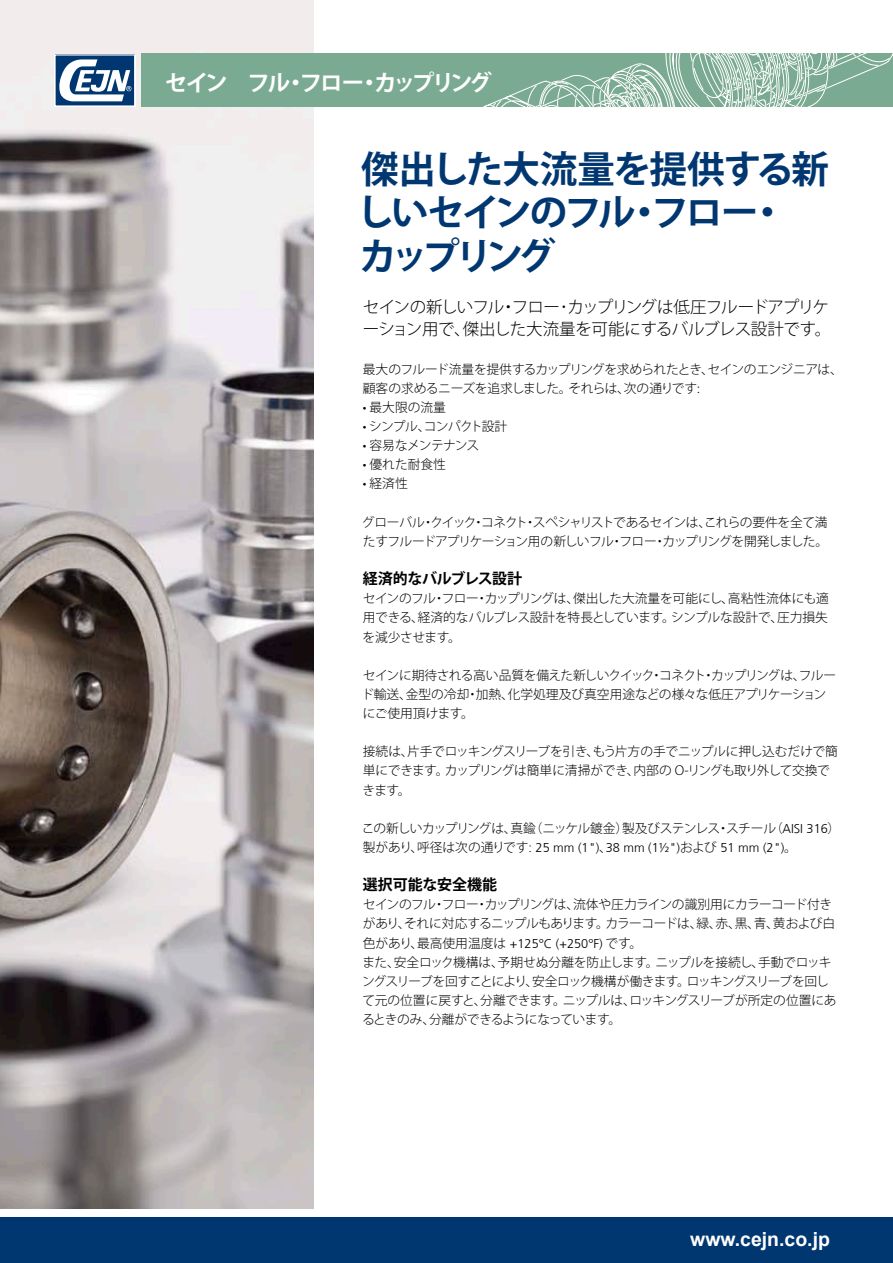
<style>
.page{position:relative;width:893px;height:1263px;background:#fff}
.page>*{position:absolute;margin:0;border:0;box-sizing:border-box;transform-origin:0 0}
.t1{font:700 37.5px/43.5px "Koz Go Pro";letter-spacing:-.075em;color:#003771}
.t2{font:700 22.5px "Koz Go Pro";letter-spacing:-.13em;color:#fff}
.t3{font:700 19.5px "Arial";color:#fff}
.t4{font:300 16.5px/22.5px "Koz Go Pro";letter-spacing:-.045em;color:#000}
.t5{font:700 15px "Koz Go Pro";letter-spacing:-.01em;color:#000}
.t6{font:300 12.75px/19.2px "Koz Go Pro";letter-spacing:-.04em;color:#000}
.t7{font:300 12.75px/19.2px "Koz Go Pro";letter-spacing:-.06em;color:#000}
.t8{font:300 12.75px "Frutiger LT Com";color:#000}
.t9{font:300 12.75px "Koz Go Pro";letter-spacing:-.07em;color:#000}
.s1{font-family:"Frutiger LT Com"}
.s2{font-family:"Koz Go Pro"}
</style>
<div class="page">
<img style="left:0;top:0;width:313px;height:1209px">
<div style="left:0;top:1217px;width:893px;height:46px;background:#003771"></div>
<div style="left:142px;top:53px;width:751px;height:54px;background:#7baa92"></div>
<svg style="left:483px;top:53px;width:410px;height:54px"></svg>
<div style="left:55px;top:55px;width:80px;height:51px;background:#003771"></div>
<div style="left:54px;top:54px;width:81px;height:53px;border:1px solid #fff"></div>
<svg style="left:59px;top:59px;width:72px;height:42px"></svg>
<h2 class="t2" style="left:165px;top:68px;width:329px">セイン　フル・フロー・カップリング</h2>
<h1 class="t1" style="left:357px;top:149px;width:474px">傑出した大流量を提供する新しいセインのフル・フロー・カップリング</h1>
<p class="t4" style="left:363px;top:296px;width:470px">セインの新しいフル・フロー･カップリングは低圧フルードアプリケーション用で、傑出した大流量を可能にするバルブレス設計です。</p>
<p class="t6" style="left:363px;top:360px;width:481px">最大のフルード流量を提供するカップリングを求められたとき、セインのエンジニアは、顧客の求めるニーズを追求しました。それらは、次の通りです:</p>
<p class="t6" style="left:363px;top:398px;width:85px">• 最大限の流量</p>
<p class="t9" style="left:363px;top:418px;width:146px">• シンプル、コンパクト設計</p>
<p class="t6" style="left:363px;top:436px;width:118px">• 容易なメンテナンス</p>
<p class="t6" style="left:363px;top:455px;width:85px">• 優れた耐食性</p>
<p class="t6" style="left:363px;top:474px;width:46px">• 経済性</p>
<p class="t7" style="left:362px;top:513px;width:468px">グローバル・クイック・コネクト・スペシャリストであるセインは、これらの要件を全て満たすフルードアプリケーション用の新しいフル・フロー・カップリングを開発しました。</p>
<p class="t5" style="left:363px;top:569px;width:161px">経済的なバルブレス設計</p>
<p class="t6" style="left:363px;top:589px;width:468px;text-align:justify">セインのフル・フロー・カップリングは、傑出した大流量を可能にし、高粘性流体にも適用できる、経済的なバルブレス設計を特長としています。シンプルな設計で、圧力損失を減少させます。</p>
<p class="t6" style="left:361px;top:666px;width:476px">セインに期待される高い品質を備えた新しいクイック・コネクト・カップリングは、フルード輸送、金型の冷却・加熱、化学処理及び真空用途などの様々な低圧アプリケーションにご使用頂けます。</p>
<p class="t6" style="left:363px;top:742px;width:477px">接続は、片手でロッキングスリーブを引き、もう片方の手でニップルに押し込むだけで簡単にできます。カップリングは簡単に清掃ができ、内部の O-リングも取り外して交換できます。</p>
<p class="t6" style="left:362px;top:819px;width:480px">この新しいカップリングは、真鍮（ニッケル鍍金）製及びステンレス・スチール（<span class="s1">AISI 316</span>）</p>
<p class="t8" style="left:363px;top:840px;width:435px"><span class="s2">製があり、呼径は次の通りです</span>: 25 mm (1")<span class="s2">、</span>38 mm (1½")<span class="s2">および</span> 51 mm (2")<span class="s2">。</span></p>
<p class="t5" style="left:363px;top:875px;width:136px">選択可能な安全機能</p>
<p class="t6" style="left:362px;top:895px;width:476px">セインのフル・フロー・カップリングは、流体や圧力ラインの識別用にカラーコード付きがあり、それに対応するニップルもあります。カラーコードは、緑、赤、黒、青、黄および白色があり、最高使用温度は <span class="s1">+125°C (+250°F)</span> です。<br>また、安全ロック機構は、予期せぬ分離を防止します。ニップルを接続し、手動でロッキングスリーブを回すことにより、安全ロック機構が働きます。ロッキングスリーブを回して元の位置に戻すと、分離できます。ニップルは、ロッキングスリーブが所定の位置にあるときのみ、分離ができるようになっています。</p>
<h3 class="t3" style="left:690px;top:1226px;width:141px">www.cejn.co.jp</h3>
</div>
